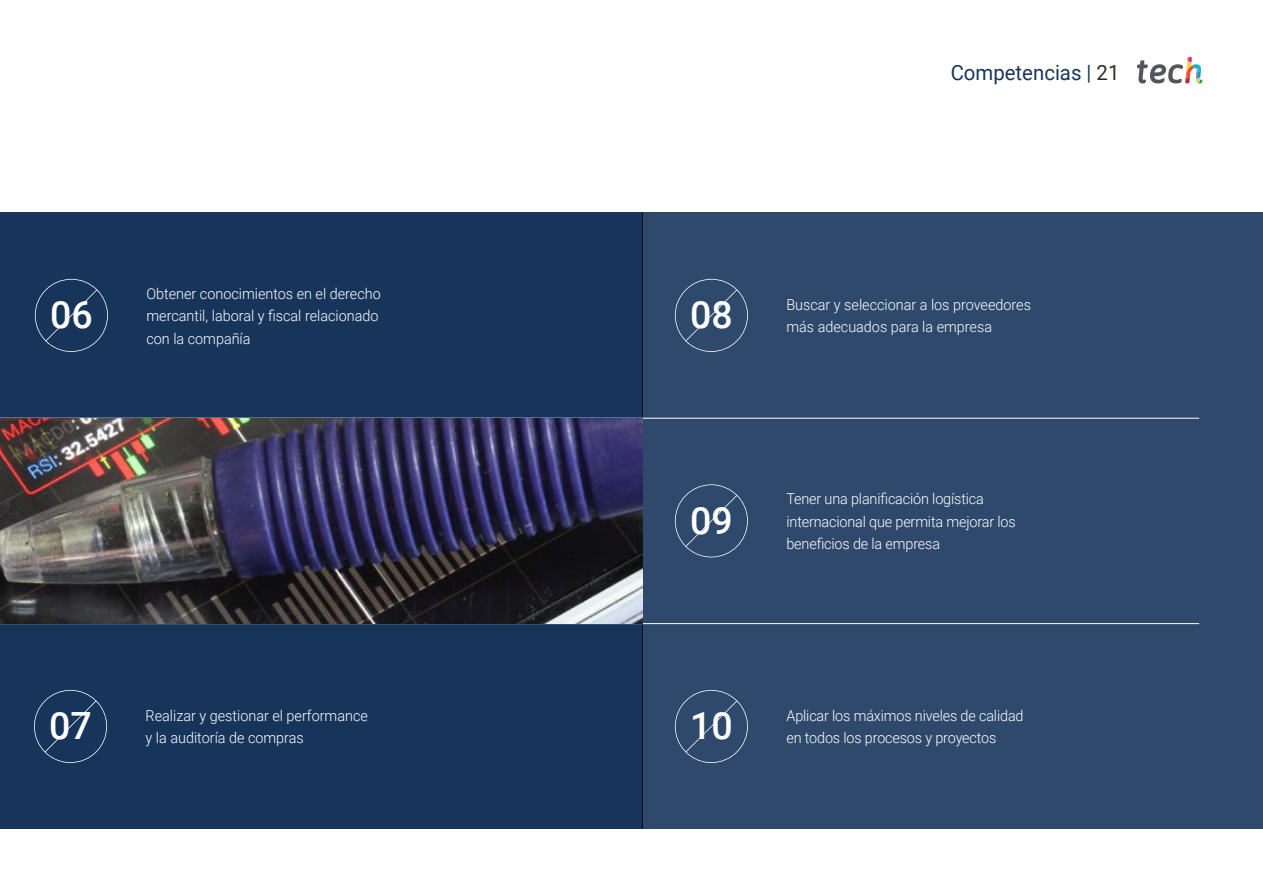
<style>
.page{position:relative;width:1263px;height:893px;background:#fff}
.page>*{position:absolute;margin:0;border:0;box-sizing:border-box;transform-origin:0 0}
.t1{font:500 37.5px "Roboto";color:#fff}
.t2{font:21px "Roboto";color:#1a355c}
.t3{font:300 15px/22.5px "Roboto";color:#fff;scale:.96 1}
.s1{color:#312e20}
</style>
<div class="page">
<div style="left:0;top:213px;width:642px;height:616px;background:#17355b"></div>
<div style="left:642px;top:213px;width:621px;height:616px;background:#2e496b"></div>
<svg style="left:35px;top:279px;width:73px;height:73px"></svg>
<svg style="left:675px;top:279px;width:73px;height:73px"></svg>
<svg style="left:34px;top:690px;width:73px;height:73px"></svg>
<svg style="left:675px;top:484px;width:73px;height:73px"></svg>
<svg style="left:675px;top:690px;width:73px;height:73px"></svg>
<hr style="left:0;top:418px;width:1199px;height:1px;background:#fff">
<hr style="left:0;top:623px;width:1199px;height:1px;background:#fff">
<svg style="left:1137px;top:57px;width:65px;height:27px"></svg>
<img style="left:0;top:418px;width:642px;height:205px">
<h2 class="t2" style="left:951px;top:57px;width:170px">Competencias | <span class="s1">21</span></h2>
<p class="t3" style="left:146px;top:281px;width:246px">Obtener conocimientos en el derecho mercantil, laboral y fiscal relacionado con la compañía</p>
<p class="t3" style="left:786px;top:293px;width:256px">Buscar y seleccionar a los proveedores</p>
<h1 class="t1" style="left:50px;top:288px;width:44px">06</h1>
<h1 class="t1" style="left:690px;top:288px;width:44px">08</h1>
<p class="t3" style="left:786px;top:315px;width:216px">más adecuados para la empresa</p>
<h1 class="t1" style="left:49px;top:699px;width:44px">07</h1>
<p class="t3" style="left:146px;top:704px;width:233px">Realizar y gestionar el performance y la auditoría de compras</p>
<h1 class="t1" style="left:690px;top:494px;width:44px">09</h1>
<p class="t3" style="left:786px;top:487px;width:240px">Tener una planificación logística internacional que permita mejorar los beneficios de la empresa</p>
<h1 class="t1" style="left:690px;top:699px;width:44px">10</h1>
<p class="t3" style="left:786px;top:704px;width:248px">Aplicar los máximos niveles de calidad</p>
<p class="t3" style="left:786px;top:726px;width:220px">en todos los procesos y proyectos</p>
</div>
